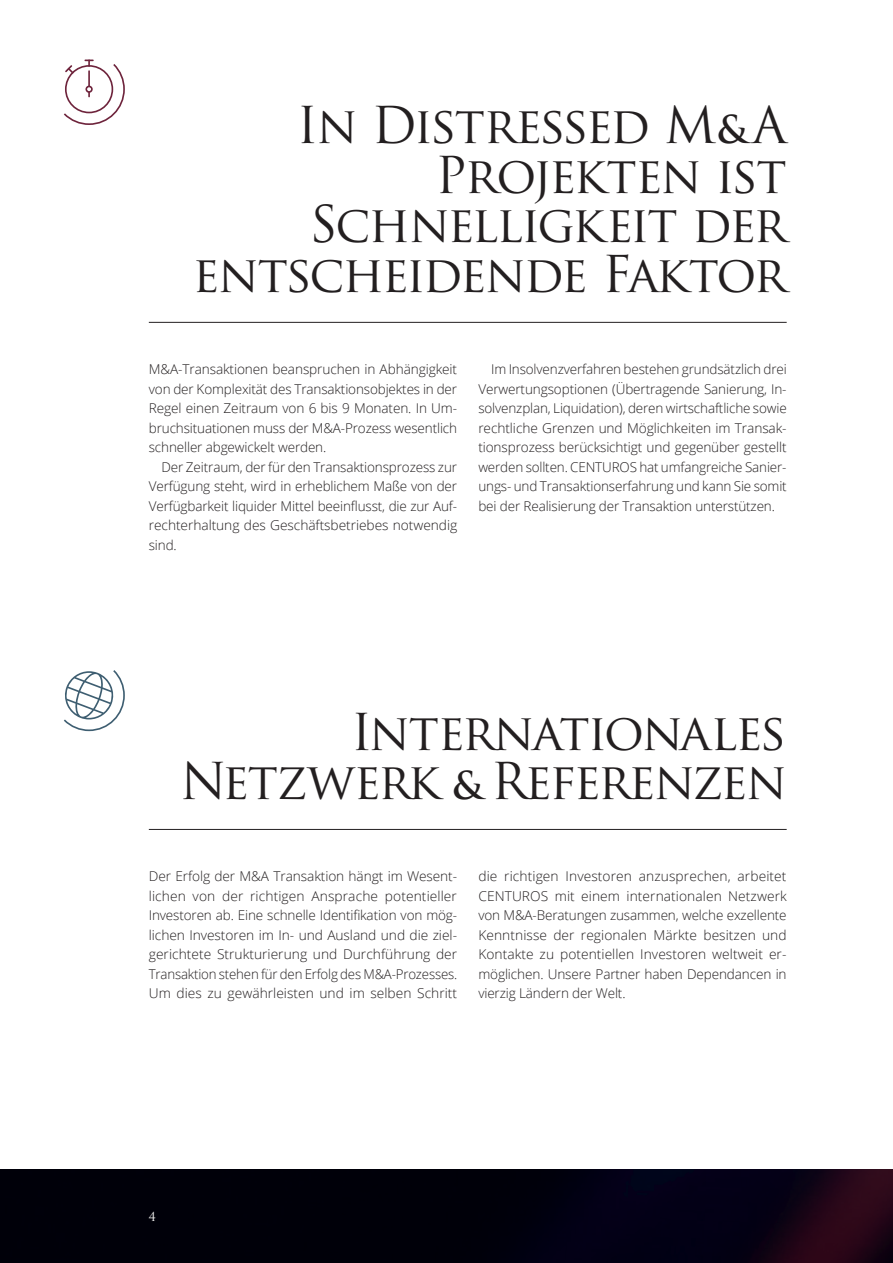
<style>
.page{position:relative;width:893px;height:1263px;background:#fff}
.page>*{position:absolute;margin:0;border:0;box-sizing:border-box;transform-origin:0 0}
.t1{font:49.5px/49.5px "Trajan Pro";letter-spacing:-.05em;color:#231f20;text-align:right}
.t2{font:300 13.5px/19.5px "Open Sans";letter-spacing:-.01em;color:#231f20;text-align:justify}
.t3{font:12.3px "Trajan Pro";color:#fff}
.s1{font-weight:700;font-size:37.5px}
</style>
<div class="page">
<img style="left:0;top:1169px;width:893px;height:94px">
<hr style="left:149px;top:322px;width:638px;height:1px;background:#231f20">
<hr style="left:149px;top:829px;width:638px;height:1px;background:#231f20">
<svg style="left:64px;top:60px;width:61px;height:65px"></svg>
<svg style="left:64px;top:670px;width:61px;height:61px"></svg>
<h1 class="t1" style="left:193px;top:100px;width:596px">In Distressed M<span class="s1">&amp;</span>A<br>Projekten ist<br>Schnelligkeit der entscheidende Faktor</h1>
<p class="t2" style="left:149px;top:359px;width:310px">M&amp;A-Transaktionen beanspruchen in Abhängigkeit von der Komplexität des Transaktionsobjektes in der Regel einen Zeitraum von 6 bis 9 Monaten. In Um&shy;bruchsituationen muss der M&amp;A-Prozess wesentlich schneller abgewickelt werden.</p>
<p class="t2" style="left:149px;top:456px;width:310px;text-indent:13px">Der Zeitraum, der für den Transaktionsprozess zur Verfügung steht, wird in erheblichem Maße von der Verfügbarkeit liquider Mittel beeinflusst, die zur Auf&shy;rechterhaltung des Geschäftsbetriebes notwendig sind.</p>
<p class="t2" style="left:478px;top:359px;width:310px;text-indent:13px">Im Insolvenzverfahren bestehen grundsätzlich drei Verwertungsoptionen (Übertragende Sanierung, In&shy;solvenzplan, Liquidation), deren wirtschaftliche sowie rechtliche Grenzen und Möglichkeiten im Transak&shy;tionsprozess berücksichtigt und gegenüber gestellt werden sollten. CENTUROS hat umfangreiche Sanier&shy;ungs- und Transaktionserfahrung und kann Sie somit bei der Realisierung der Transaktion unterstützen.</p>
<h1 class="t1" style="left:180px;top:706px;width:608px">Internationales<br>Netzwerk <span class="s1">&amp;</span> Referenzen</h1>
<p class="t2" style="left:149px;top:866px;width:310px">Der Erfolg der M&amp;A Transaktion hängt im Wesent&shy;lichen von der richtigen Ansprache potentieller Investoren ab. Eine schnelle Identifikation von mög&shy;lichen Investoren im In- und Ausland und die ziel&shy;gerichtete Strukturierung und Durchführung der Transaktion stehen für den Erfolg des M&amp;A-Prozesses.<br>Um dies zu gewährleisten und im selben Schritt</p>
<p class="t2" style="left:478px;top:866px;width:310px">die richtigen Investoren anzusprechen, arbeitet CENTUROS mit einem internationalen Netzwerk von M&amp;A-Beratungen zusammen, welche exzellente Kenntnisse der regionalen Märkte besitzen und Kontakte zu potentiellen Investoren weltweit er&shy;möglichen. Unsere Partner haben Dependancen in vierzig Ländern der Welt.</p>
<p class="t3" style="left:149px;top:1209px;width:8px">4</p>
</div>
